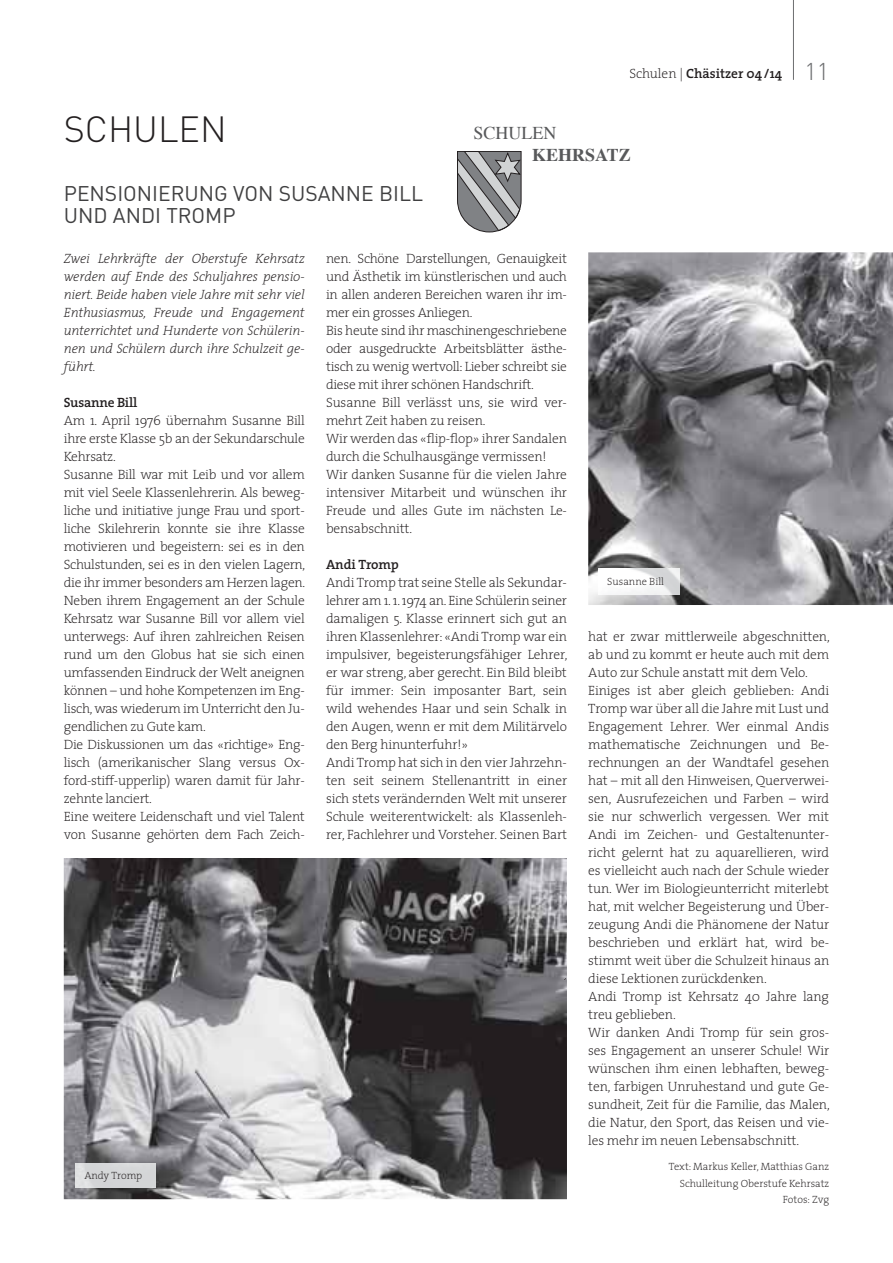
<style>
.page{position:relative;width:893px;height:1263px;background:#fff}
.page>*{position:absolute;margin:0;border:0;box-sizing:border-box;transform-origin:0 0}
.t1{font:300 36px "DIN";color:#231f20}
.t2{font:21px/22.5px "DIN";color:#404041}
.t3{font:700 18px "Times";color:#58595b}
.t4{font:18px "Times";color:#58595b}
.t5{font:200 13.5px/18px "The Serif";letter-spacing:-.01em;color:#231f20}
.t6{font:italic 200 13.5px/18px "The Serif";letter-spacing:-.01em;color:#231f20;text-align:justify}
.t7{font:600 13.5px "The Serif";letter-spacing:-.01em;color:#231f20}
.t8{font:200 10.5px/16.2px "The Serif";color:#231f20;text-align:right}
.s1{font-weight:200}
.s2{font-family:"DIN";font-weight:300;font-size:24px;color:#6d6e70}
</style>
<div class="page">
<img style="left:588px;top:252px;width:305px;height:353px">
<img style="left:599px;top:569px;width:80px;height:25px">
<svg style="left:457px;top:151px;width:64px;height:81px;background:#97989a"></svg>
<img style="left:64px;top:858px;width:503px;height:341px">
<img style="left:76px;top:1163px;width:80px;height:25px">
<hr style="left:793px;top:0;width:1px;height:80px;background:#6d6e70">
<h1 class="t1" style="left:64px;top:116px;width:164px">SCHULEN</h1>
<h2 class="t2" style="left:64px;top:184px;width:361px">PENSIONIERUNG VON SUSANNE BILL<br>UND ANDI TROMP</h2>
<p class="t7" style="left:629px;top:68px;width:201px"><span class="s1">Schulen |</span> Chäsitzer 04 / 14 <span class="s2">11</span></p>
<h3 class="t4" style="left:474px;top:126px;width:84px">SCHULEN</h3>
<h3 class="t3" style="left:532px;top:147px;width:100px">KEHRSATZ</h3>
<p class="t6" style="left:64px;top:251px;width:242px">Zwei Lehrkräfte der Oberstufe Kehrsatz werden auf Ende des Schuljahres pensio&shy;niert. Beide haben viele Jahre mit sehr viel Enthusiasmus, Freude und Engagement unterrichtet und Hunderte von Schülerin&shy;nen und Schülern durch ihre Schulzeit ge&shy;führt.</p>
<p class="t7" style="left:64px;top:397px;width:75px">Susanne Bill</p>
<p class="t5" style="left:64px;top:413px;width:243px">Am 1. April 1976 übernahm Susanne Bill ihre erste Klasse 5b an der Sekundarschule Kehrsatz.<br>Susanne Bill war mit Leib und vor allem mit viel Seele Klassenlehrerin. Als beweg&shy;liche und initiative junge Frau und sport&shy;liche Skilehrerin konnte sie ihre Klasse motivieren und begeistern: sei es in den Schulstunden, sei es in den vielen Lagern, die ihr immer besonders am Herzen lagen.<br>Neben ihrem Engagement an der Schule Kehrsatz war Susanne Bill vor allem viel unterwegs: Auf ihren zahlreichen Reisen rund um den Globus hat sie sich einen umfassenden Eindruck der Welt aneignen können – und hohe Kompetenzen im Eng&shy;lisch, was wiederum im Unterricht den Ju&shy;gendlichen zu Gute kam.<br>Die Diskussionen um das «richtige» Eng&shy;lisch (amerikanischer Slang versus Ox&shy;ford-stiff-upperlip) waren damit für Jahr&shy;zehnte lanciert.<br>Eine weitere Leidenschaft und viel Talent von Susanne gehörten dem Fach Zeich-</p>
<p class="t5" style="left:326px;top:251px;width:243px">nen. Schöne Darstellungen, Genauigkeit und Ästhetik im künstlerischen und auch in allen anderen Bereichen waren ihr im&shy;mer ein grosses Anliegen.<br>Bis heute sind ihr maschinengeschriebene oder ausgedruckte Arbeitsblätter ästhe&shy;tisch zu wenig wertvoll: Lieber schreibt sie diese mit ihrer schönen Handschrift.<br>Susanne Bill verlässt uns, sie wird ver&shy;mehrt Zeit haben zu reisen.<br>Wir werden das «flip-flop» ihrer Sandalen durch die Schulhausgänge vermissen!<br>Wir danken Susanne für die vielen Jahre intensiver Mitarbeit und wünschen ihr Freude und alles Gute im nächsten Le&shy;bensabschnitt.</p>
<p class="t7" style="left:326px;top:559px;width:74px">Andi Tromp</p>
<p class="t5" style="left:326px;top:575px;width:243px">Andi Tromp trat seine Stelle als Sekundar&shy;lehrer am 1. 1. 1974 an. Eine Schülerin seiner damaligen 5. Klasse erinnert sich gut an ihren Klassenlehrer: «Andi Tromp war ein impulsiver, begeisterungsfähiger Lehrer, er war streng, aber gerecht. Ein Bild bleibt für immer: Sein imposanter Bart, sein wild wehendes Haar und sein Schalk in den Augen, wenn er mit dem Militärvelo den Berg hinunterfuhr!»<br>Andi Tromp hat sich in den vier Jahrzehn&shy;ten seit seinem Stellenantritt in einer sich stets verändernden Welt mit unserer Schule weiterentwickelt: als Klassenleh&shy;rer, Fachlehrer und Vorsteher. Seinen Bart</p>
<p class="t8" style="left:84px;top:1169px;width:60px">Andy Tromp</p>
<p class="t8" style="left:607px;top:575px;width:58px">Susanne Bill</p>
<p class="t5" style="left:588px;top:629px;width:243px">hat er zwar mittlerweile abgeschnitten, ab und zu kommt er heute auch mit dem Auto zur Schule anstatt mit dem Velo.<br>Einiges ist aber gleich geblieben: Andi Tromp war über all die Jahre mit Lust und Engagement Lehrer. Wer einmal Andis mathematische Zeichnungen und Be&shy;rechnungen an der Wandtafel gesehen hat – mit all den Hinweisen, Querverwei&shy;sen, Ausrufezeichen und Farben – wird sie nur schwerlich vergessen. Wer mit Andi im Zeichen- und Gestaltenunter&shy;richt gelernt hat zu aquarellieren, wird es vielleicht auch nach der Schule wieder tun. Wer im Biologieunterricht miterlebt hat, mit welcher Begeisterung und Über&shy;zeugung Andi die Phänomene der Natur beschrieben und erklärt hat, wird be&shy;stimmt weit über die Schulzeit hinaus an diese Lektionen zurückdenken.<br>Andi Tromp ist Kehrsatz 40 Jahre lang treu geblieben.<br>Wir danken Andi Tromp für sein gros&shy;ses Engagement an unserer Schule! Wir wünschen ihm einen lebhaften, beweg&shy;ten, farbigen Unruhestand und gute Ge&shy;sundheit, Zeit für die Familie, das Malen, die Natur, den Sport, das Reisen und vie&shy;les mehr im neuen Lebensabschnitt.</p>
<p class="t8" style="left:669px;top:1160px;width:162px">Text: Markus Keller, Matthias Ganz<br>Schulleitung Oberstufe Kehrsatz<br>Fotos: Zvg</p>
</div>
